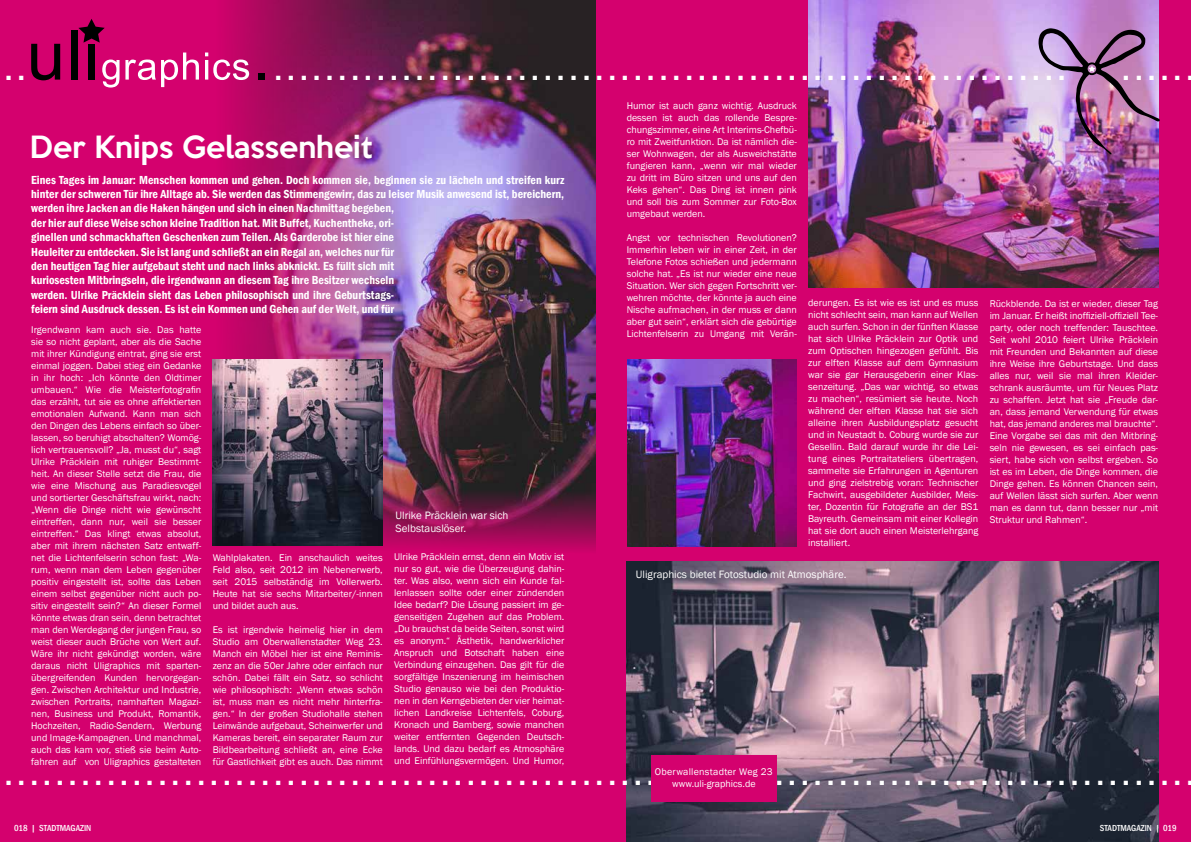
<style>
.page{position:relative;width:1191px;height:842px;background:#d4016e}
.page>*{position:absolute;margin:0;border:0;box-sizing:border-box;transform-origin:0 0}
.t1{font:700 30px "Arial";color:#fff}
.t2{font:500 28px "Keep Calm";color:#fff}
.t3{font:600 condensed 12px/14.4px "Franklin Gothic";color:#fff}
.t4{font:11px/13.2px "Franklin Gothic";color:#fff}
.t5{font:10px/12px "Franklin Gothic";color:#fff;text-align:justify}
.t6{font:10px/12px "Franklin Gothic";letter-spacing:.025em;color:#fff;text-align:center}
.t7{font:500 condensed 9px "Franklin Gothic";color:#fff}
</style>
<div class="page">
<img style="left:216px;top:0;width:379px;height:490px">
<svg style="left:212px;top:490px;width:383px;height:60px"></svg>
<img style="left:213px;top:360px;width:170px;height:186px">
<img style="left:808px;top:0;width:350px;height:288px">
<img style="left:626px;top:561px;width:532px;height:281px">
<img style="left:1038px;top:28px;width:122px;height:126px">
<svg style="left:102px;top:60px;width:17px;height:28px"></svg>
<svg style="left:125px;top:53px;width:74px;height:34px"></svg>
<svg style="left:205px;top:53px;width:44px;height:27px"></svg>
<svg style="left:31px;top:44px;width:29px;height:36px"></svg>
<div style="left:71px;top:30px;width:6px;height:50px;background:#000"></div>
<div style="left:89px;top:44px;width:6px;height:36px;background:#000"></div>
<div style="left:258px;top:73px;width:7px;height:7px;background:#000"></div>
<svg style="left:78px;top:19px;width:27px;height:24px"></svg>
<img style="left:627px;top:360px;width:170px;height:187px">
<div style="left:651px;top:755px;width:126px;height:47px;background:#d4016e"></div>
<h1 class="t1" style="left:4px;top:49px;width:23px">..</h1>
<h1 class="t1" style="left:274px;top:49px;width:793px">..............................................................</h1>
<h1 class="t1" style="left:1121px;top:49px;width:74px">......</h1>
<p class="t5" style="left:626px;top:100px;width:172px">Humor ist auch ganz wichtig. Ausdruck dessen ist auch das rollende Bespre&shy;chungszimmer, eine Art Interims-Chefbü&shy;ro mit Zweitfunktion. Da ist nämlich die&shy;ser Wohnwagen, der als Ausweichstätte fungieren kann, „wenn wir mal wieder zu dritt im Büro sitzen und uns auf den Keks gehen“. Das Ding ist innen pink und soll bis zum Sommer zur Foto-Box umgebaut werden.</p>
<p class="t5" style="left:626px;top:232px;width:172px">Angst vor technischen Revolutionen?<br>Immerhin leben wir in einer Zeit, in der Telefone Fotos schießen und jedermann solche hat. „Es ist nur wieder eine neue Situation. Wer sich gegen Fortschritt ver&shy;wehren möchte, der könnte ja auch eine Nische aufmachen, in der muss er dann aber gut sein“, erklärt sich die gebürtige Lichtenfelserin zu Umgang mit Verän-</p>
<h2 class="t2" style="left:30px;top:122px;width:344px">Der Knips Gelassenheit</h2>
<p class="t3" style="left:31px;top:172px;width:534px">Eines Tages im Januar: Menschen kommen und gehen. Doch kommen sie, beginnen sie zu lächeln und streifen kurz hinter der schweren Tür ihre Alltage ab. Sie werden das Stimmengewirr, das zu leiser Musik anwesend ist, bereichern, werden ihre Jacken an die Haken hängen und sich in einen Nachmittag begeben,<br>der hier auf diese Weise schon kleine Tradition hat. Mit Buffet, Kuchentheke, ori-<br>ginellen und schmackhaften Geschenken zum Teilen. Als Garderobe ist hier eine<br>Heuleiter zu entdecken. Sie ist lang und schließt an ein Regal an, welches nur für<br>den heutigen Tag hier aufgebaut steht und nach links abknickt. Es füllt sich mit<br>kuriosesten Mitbringseln, die irgendwann an diesem Tag ihre Besitzer wechseln<br>werden. Ulrike Präcklein sieht das Leben philosophisch und ihre Geburtstags-<br>feiern sind Ausdruck dessen. Es ist ein Kommen und Gehen auf der Welt, und für</p>
<p class="t5" style="left:31px;top:324px;width:172px">Irgendwann kam auch sie. Das hatte sie so nicht geplant, aber als die Sache mit ihrer Kündigung eintrat, ging sie erst einmal joggen. Dabei stieg ein Gedanke in ihr hoch: „Ich könnte den Oldtimer umbauen.“ Wie die Meisterfotografin das erzählt, tut sie es ohne affektierten emotionalen Aufwand. Kann man sich den Dingen des Lebens einfach so über&shy;lassen, so beruhigt abschalten? Womög&shy;lich vertrauensvoll? „Ja, musst du“, sagt Ulrike Präcklein mit ruhiger Bestimmt&shy;heit. An dieser Stelle setzt die Frau, die wie eine Mischung aus Paradiesvogel und sortierter Geschäftsfrau wirkt, nach: „Wenn die Dinge nicht wie gewünscht eintreffen, dann nur, weil sie besser eintreffen.“ Das klingt etwas absolut, aber mit ihrem nächsten Satz entwaff&shy;net die Lichtenfelserin schon fast: „Wa&shy;rum, wenn man dem Leben gegenüber positiv eingestellt ist, sollte das Leben einem selbst gegenüber nicht auch po&shy;sitiv eingestellt sein?“ An dieser Formel könnte etwas dran sein, denn betrachtet man den Werdegang der jungen Frau, so weist dieser auch Brüche von Wert auf.<br>Wäre ihr nicht gekündigt worden, wäre daraus nicht Uligraphics mit sparten&shy;übergreifenden Kunden hervorgegan&shy;gen. Zwischen Architektur und Industrie, zwischen Portraits, namhaften Magazi&shy;nen, Business und Produkt, Romantik, Hochzeiten, Radio-Sendern, Werbung und Image-Kampagnen. Und manchmal, auch das kam vor, stieß sie beim Auto&shy;fahren auf von Uligraphics gestalteten</p>
<p class="t5" style="left:808px;top:297px;width:172px">derungen. Es ist wie es ist und es muss nicht schlecht sein, man kann auf Wellen auch surfen. Schon in der fünften Klasse hat sich Ulrike Präcklein zur Optik und zum Optischen hingezogen gefühlt. Bis zur elften Klasse auf dem Gymnasium war sie gar Herausgeberin einer Klas&shy;senzeitung. „Das war wichtig, so etwas zu machen“, resümiert sie heute. Noch während der elften Klasse hat sie sich alleine ihren Ausbildungsplatz gesucht und in Neustadt b. Coburg wurde sie zur Gesellin. Bald darauf wurde ihr die Lei&shy;tung eines Portraitateliers übertragen, sammelte sie Erfahrungen in Agenturen und ging zielstrebig voran: Technischer Fachwirt, ausgebildeter Ausbilder, Meis&shy;ter, Dozentin für Fotografie an der BS1<br>Bayreuth. Gemeinsam mit einer Kollegin hat sie dort auch einen Meisterlehrgang installiert.</p>
<p class="t5" style="left:989px;top:298px;width:170px">Rückblende. Da ist er wieder, dieser Tag im Januar. Er heißt inoffiziell-offiziell Tee&shy;party, oder noch treffender: Tauschtee.<br>Seit wohl 2010 feiert Ulrike Präcklein mit Freunden und Bekannten auf diese ihre Weise ihre Geburtstage. Und dass alles nur, weil sie mal ihren Kleider&shy;schrank ausräumte, um für Neues Platz zu schaffen. Jetzt hat sie „Freude dar&shy;an, dass jemand Verwendung für etwas hat, das jemand anderes mal brauchte“.<br>Eine Vorgabe sei das mit den Mitbring&shy;seln nie gewesen, es sei einfach pas&shy;siert, habe sich von selbst ergeben. So ist es im Leben, die Dinge kommen, die Dinge gehen. Es können Chancen sein, auf Wellen lässt sich surfen. Aber wenn man es dann tut, dann besser nur „mit Struktur und Rahmen“.</p>
<p class="t4" style="left:395px;top:509px;width:114px">Ulrike Präcklein war sich<br>Selbstauslöser.</p>
<p class="t5" style="left:394px;top:551px;width:172px">Ulrike Präcklein ernst, denn ein Motiv ist nur so gut, wie die Überzeugung dahin&shy;ter. Was also, wenn sich ein Kunde fal&shy;lenlassen sollte oder einer zündenden Idee bedarf? Die Lösung passiert im ge&shy;genseitigen Zugehen auf das Problem. „Du brauchst da beide Seiten, sonst wird es anonym.“ Ästhetik, handwerklicher Anspruch und Botschaft haben eine Verbindung einzugehen. Das gilt für die sorgfältige Inszenierung im heimischen Studio genauso wie bei den Produktio&shy;nen in den Kerngebieten der vier heimat&shy;lichen Landkreise Lichtenfels, Coburg, Kronach und Bamberg, sowie manchen weiter entfernten Gegenden Deutsch&shy;lands. Und dazu bedarf es Atmosphäre und Einfühlungsvermögen. Und Humor,</p>
<p class="t5" style="left:213px;top:552px;width:172px">Wahlplakaten. Ein anschaulich weites Feld also, seit 2012 im Nebenerwerb, seit 2015 selbständig im Vollerwerb.<br>Heute hat sie sechs Mitarbeiter/-innen und bildet auch aus.</p>
<p class="t5" style="left:213px;top:624px;width:172px">Es ist irgendwie heimelig hier in dem Studio am Oberwallenstadter Weg 23.<br>Manch ein Möbel hier ist eine Reminis&shy;zenz an die 50er Jahre oder einfach nur schön. Dabei fällt ein Satz, so schlicht wie philosophisch: „Wenn etwas schön ist, muss man es nicht mehr hinterfra&shy;gen.“ In der großen Studiohalle stehen Leinwände aufgebaut, Scheinwerfer und Kameras bereit, ein separater Raum zur Bildbearbeitung schließt an, eine Ecke für Gastlichkeit gibt es auch. Das nimmt</p>
<p class="t4" style="left:636px;top:567px;width:212px">Uligraphics bietet Fotostudio mit Atmosphäre.</p>
<p class="t6" style="left:655px;top:766px;width:119px">Oberwallenstadter Weg 23 www.uli-graphics.de</p>
<h1 class="t1" style="left:4px;top:755px;width:1191px">.............................................................................................</h1>
<p class="t7" style="left:14px;top:822px;width:79px">018 | STADTMAGAZIN</p>
<p class="t7" style="left:1099px;top:822px;width:79px">STADTMAGAZIN | 019</p>
</div>
